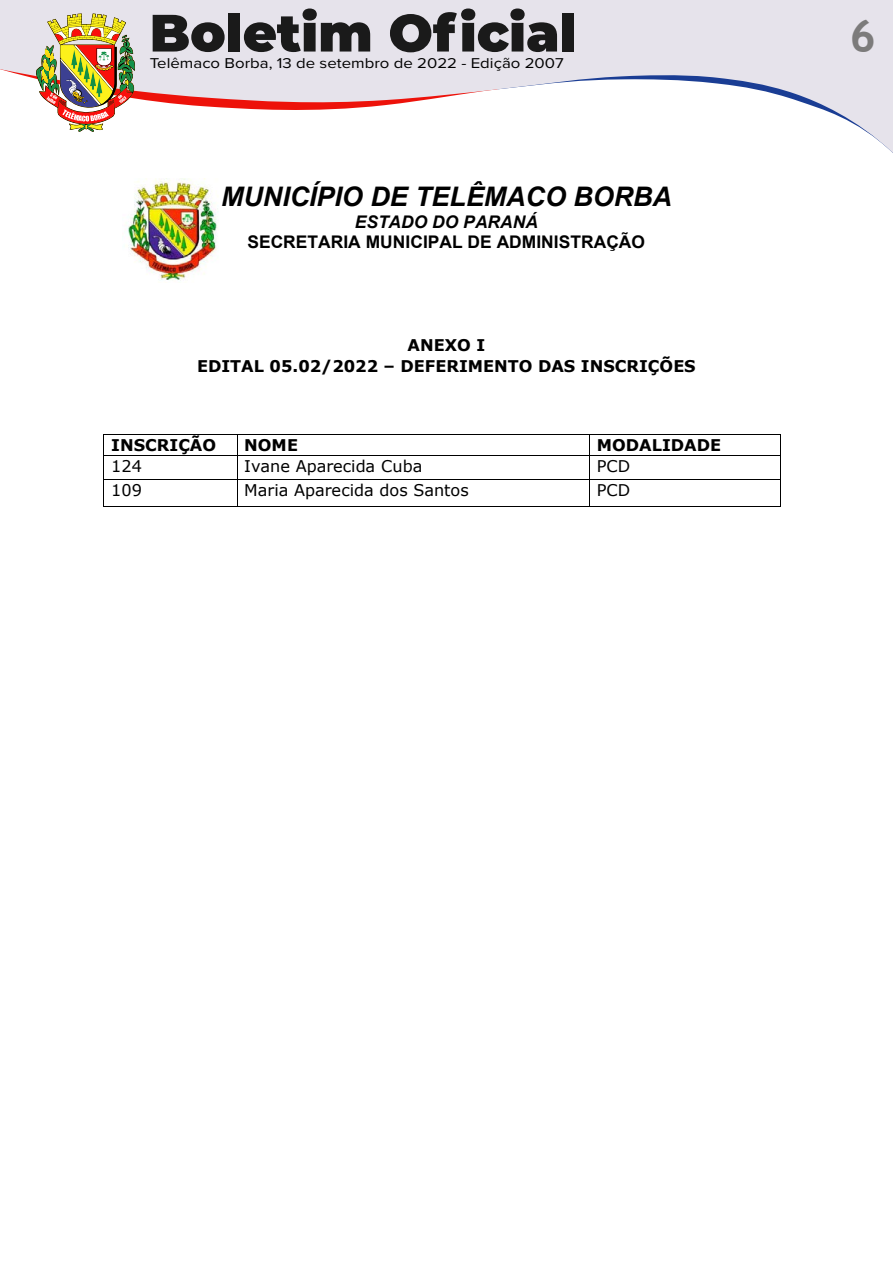
<style>
.page{position:relative;width:893px;height:1263px;background:#fff}
.page>*{position:absolute;margin:0;border:0;box-sizing:border-box;transform-origin:0 0}
.t1{font:700 45px "Trebuchet MS";color:#7c7b7b}
.t2{font:italic 700 26.85px "Arial";color:#000}
.t3{font:700 17.4px "Arial";color:#000}
.t4{font:italic 700 17.4px "Arial";color:#000}
.t5{font:700 16.05px/20.2px "Verdana";color:#000;text-align:center}
.t6{font:16.05px "Verdana";color:#000}
.t7{font:14.7px "Proxima Nova";color:#000;scale:1.14 1}
</style>
<div class="page">
<div style="left:0;top:0;width:893px;height:9px;background:#e6e3eb"></div>
<svg style="left:0;top:9px;width:893px;height:144px"></svg>
<img style="left:127px;top:178px;width:91px;height:102px">
<hr style="left:104px;top:434px;width:133px;height:1px;background:#000">
<hr style="left:237px;top:434px;width:352px;height:1px;background:#000">
<hr style="left:590px;top:434px;width:190px;height:1px;background:#000">
<hr style="left:104px;top:455px;width:133px;height:1px;background:#000">
<hr style="left:237px;top:455px;width:352px;height:1px;background:#000">
<hr style="left:590px;top:455px;width:190px;height:1px;background:#000">
<hr style="left:104px;top:479px;width:133px;height:1px;background:#000">
<hr style="left:237px;top:479px;width:352px;height:1px;background:#000">
<hr style="left:590px;top:479px;width:190px;height:1px;background:#000">
<hr style="left:104px;top:507px;width:133px;height:1px;background:#000">
<svg style="left:237px;top:435px;width:1px;height:72px"></svg>
<hr style="left:237px;top:507px;width:352px;height:1px;background:#000">
<svg style="left:589px;top:434px;width:1px;height:73px"></svg>
<hr style="left:590px;top:507px;width:190px;height:1px;background:#000">
<svg style="left:780px;top:434px;width:1px;height:73px"></svg>
<p class="t7" style="left:150px;top:53px;width:365px">Telêmaco Borba, 13 de setembro de 2022 - Edição 2007</p>
<h2 class="t2" style="left:221px;top:178px;width:452px">MUNICÍPIO DE TELÊMACO BORBA</h2>
<p class="t4" style="left:355px;top:210px;width:185px">ESTADO DO PARANÁ</p>
<p class="t3" style="left:247px;top:230px;width:399px">SECRETARIA MUNICIPAL DE ADMINISTRAÇÃO</p>
<p class="t5" style="left:197px;top:335px;width:500px">ANEXO I<br>EDITAL 05.02/2022 – DEFERIMENTO DAS INSCRIÇÕES</p>
<p class="t5" style="left:111px;top:435px;width:106px">INSCRIÇÃO</p>
<p class="t5" style="left:244px;top:435px;width:55px">NOME</p>
<p class="t5" style="left:597px;top:435px;width:126px">MODALIDADE</p>
<p class="t6" style="left:111px;top:455px;width:32px">124</p>
<p class="t6" style="left:244px;top:455px;width:180px">Ivane Aparecida Cuba</p>
<p class="t6" style="left:597px;top:455px;width:35px">PCD</p>
<p class="t6" style="left:111px;top:479px;width:32px">109</p>
<p class="t6" style="left:244px;top:479px;width:226px">Maria Aparecida dos Santos</p>
<p class="t6" style="left:597px;top:479px;width:35px">PCD</p>
<h1 class="t1" style="left:850px;top:8px;width:28px">6</h1>
</div>
